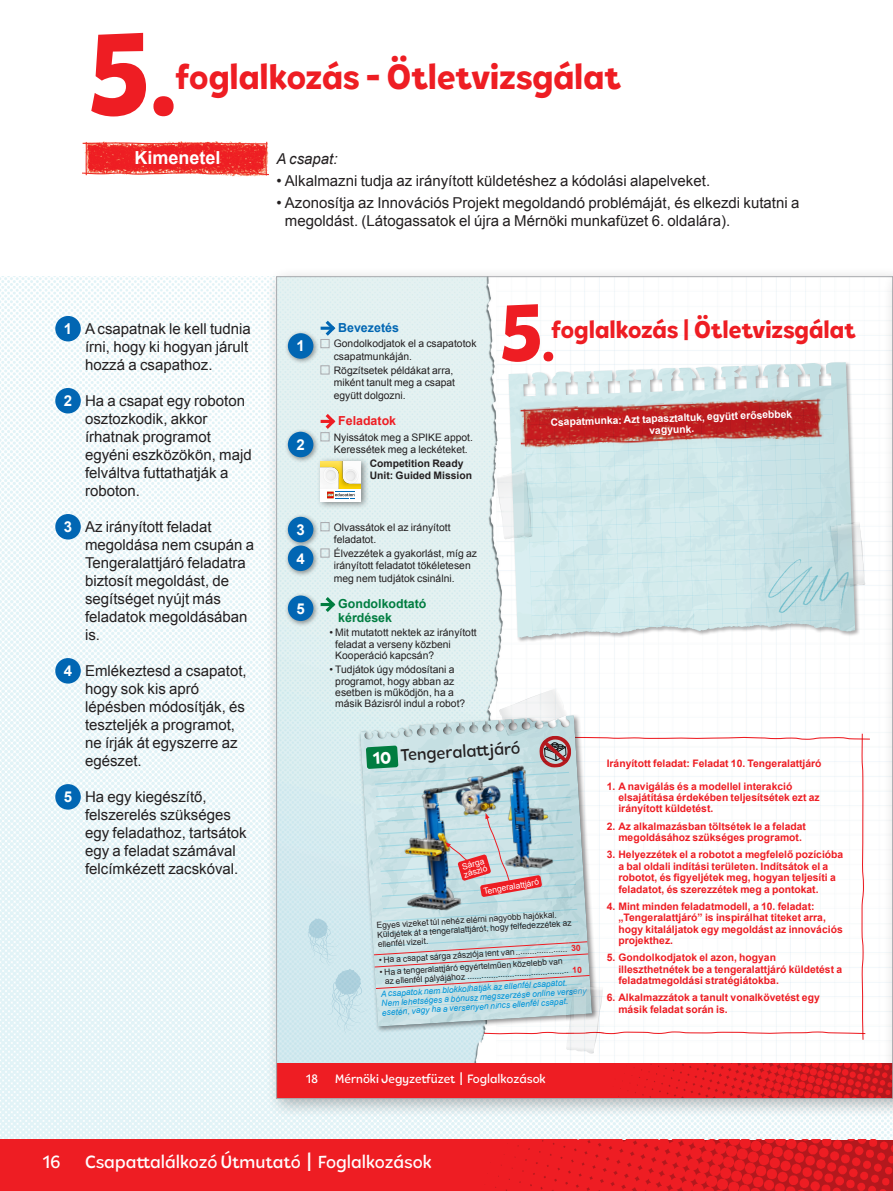
<style>
.page{position:relative;width:893px;height:1191px;background:#fff}
.page>*{position:absolute;margin:0;border:0;box-sizing:border-box;transform-origin:0 0}
.Session_No{font:800 120px "Tobi Pro";color:#ee1d23}
.t1{font:800 82.8px "Tobi Pro";color:#ee1d23}
.Header_24{font:800 36px "Tobi Pro";color:#ee1d23}
.t2{font:800 24.9px "Tobi Pro";color:#ee1d23}
.t3{font:500 18px "Tobi Pro";color:#fff}
.t4{font:700 18px "Arial";color:#fff}
.t5{font:500 16.95px "Tobi Pro";color:#231f20}
.Body_10{font:15px/18px "Arial";color:#231f20}
.t6{font:700 15px "Arial";color:#fff}
.Body_10-2{font:italic 15px "Arial";color:#231f20}
.t7{font:500 12.45px "Tobi Pro";color:#fff}
.t8{font:700 12.45px/13.5px "Arial";color:#007d40}
.t9{font:700 12.45px "Arial";color:#0166b3}
.t10{font:700 12.45px "Arial";color:#ee1d23}
.t11{font:700 10.35px/11.4px "Arial";color:#ee1d23}
.t12{font:10.35px/12.5px "Arial";color:#231f20}
.t13{font:700 10.35px/11.4px "Arial";color:#fff;text-align:center}
.t14{font:700 10.35px/12.5px "Arial";color:#231f20}
.t15{font:8.55px/9px "Arial";color:#231f20}
.t16{font:italic 8.55px/9.3px "Arial";color:#0095d9}
.t17{font:8.55px/8.1px "Arial";color:#fff}
.s1{font-size:57.9px}
.s2{font-weight:800;color:#fff}
.s3{font-weight:700;color:#ee1d23}
.s4{font-size:18.6px}
.s5{font-size:27px}
</style>
<div class="page">
<img style="left:0;top:276px;width:893px;height:863px">
<svg style="left:0;top:1139px;width:893px;height:52px;fill:#ee1d23"></svg>
<div style="left:266px;top:266px;width:627px;height:852px;background:#231f20;opacity:.3"></div>
<img style="left:278px;top:278px;width:605px;height:785px">
<div style="left:508px;top:361px;width:352px;height:282px;background:#231f20;opacity:.35"></div>
<svg style="left:629px;top:362px;width:210px;height:31px"></svg>
<img style="left:519px;top:398px;width:305px;height:51px">
<img style="left:278px;top:1063px;width:605px;height:33px">
<img style="left:769px;top:559px;width:80px;height:53px">
<svg style="left:830px;top:521px;width:36px;height:66px"></svg>
<svg style="left:496px;top:399px;width:140px;height:238px"></svg>
<svg style="left:308px;top:688px;width:563px;height:366px"></svg>
<svg style="left:321px;top:317px;width:18px;height:22px"></svg>
<div style="left:321px;top:339px;width:8px;height:9px;border:1px solid #a8a9ad"></div>
<div style="left:321px;top:365px;width:8px;height:9px;border:1px solid #a8a9ad"></div>
<svg style="left:321px;top:410px;width:18px;height:22px"></svg>
<div style="left:321px;top:432px;width:8px;height:9px;border:1px solid #a8a9ad"></div>
<div style="left:321px;top:522px;width:8px;height:9px;border:1px solid #a8a9ad"></div>
<div style="left:321px;top:548px;width:8px;height:9px;border:1px solid #a8a9ad"></div>
<svg style="left:321px;top:593px;width:18px;height:22px"></svg>
<div style="left:316px;top:457px;width:53px;height:53px;background:#231f20;opacity:.5"></div>
<img style="left:351px;top:461px;width:10px;height:28px">
<img style="left:321px;top:461px;width:30px;height:28px">
<div style="left:321px;top:484px;width:18px;height:5px;background:#f9f9f9"></div>
<div style="left:321px;top:489px;width:40px;height:12px;background:#fff"></div>
<svg style="left:327px;top:492px;width:28px;height:7px"></svg>
<div style="left:335px;top:1063px;width:268px;height:29px;background:#ee1d23"></div>
<div style="left:883px;top:266px;width:10px;height:852px;background:#231f20;opacity:.3"></div>
<svg style="left:892px;top:276px;width:1px;height:822px"></svg>
<img style="left:82px;top:142px;width:186px;height:34px">
<div style="left:55px;top:316px;width:26px;height:25px;background:#0166b3;border-radius:50%"></div>
<div style="left:55px;top:388px;width:26px;height:25px;background:#0166b3;border-radius:50%"></div>
<div style="left:55px;top:514px;width:26px;height:25px;background:#0166b3;border-radius:50%"></div>
<div style="left:55px;top:658px;width:26px;height:25px;background:#0166b3;border-radius:50%"></div>
<div style="left:55px;top:784px;width:26px;height:25px;background:#0166b3;border-radius:50%"></div>
<div style="left:285px;top:330px;width:34px;height:34px;background:#231f20;opacity:.45"></div>
<div style="left:288px;top:333px;width:25px;height:26px;background:#0166b3;border-radius:50%"></div>
<div style="left:285px;top:428px;width:34px;height:35px;background:#231f20;opacity:.45"></div>
<div style="left:288px;top:432px;width:25px;height:25px;background:#0166b3;border-radius:50%"></div>
<div style="left:285px;top:513px;width:34px;height:35px;background:#231f20;opacity:.45"></div>
<div style="left:288px;top:517px;width:25px;height:25px;background:#0166b3;border-radius:50%"></div>
<div style="left:285px;top:542px;width:34px;height:35px;background:#231f20;opacity:.45"></div>
<div style="left:288px;top:545px;width:25px;height:26px;background:#0166b3;border-radius:50%"></div>
<div style="left:285px;top:592px;width:34px;height:35px;background:#231f20;opacity:.45"></div>
<div style="left:288px;top:595px;width:25px;height:26px;background:#0166b3;border-radius:50%"></div>
<p class="Session_No" style="left:85px;top:-5px;width:96px">5.</p>
<p class="Header_24" style="left:175px;top:53px;width:447px">foglalkozás - Ötletvizsgálat</p>
<p class="t4" style="left:135px;top:146px;width:88px">Kimenetel</p>
<p class="Body_10-2" style="left:276px;top:149px;width:63px">A csapat:</p>
<p class="Body_10" style="left:276px;top:172px;width:435px">• Alkalmazni tudja az irányított küldetéshez a kódolási alapelveket.</p>
<p class="Body_10" style="left:285px;top:194px;width:516px;text-indent:-9px">• Azonosítja az Innovációs Projekt megoldandó problémáját, és elkezdi kutatni a megoldást. (Látogassatok el újra a Mérnöki munkafüzet 6. oldalára).</p>
<p class="t6" style="left:64px;top:319px;width:10px">1</p>
<p class="t6" style="left:64px;top:391px;width:10px">2</p>
<p class="t6" style="left:64px;top:517px;width:10px">3</p>
<p class="t6" style="left:64px;top:661px;width:10px">4</p>
<p class="t6" style="left:64px;top:787px;width:10px">5</p>
<p class="Body_10" style="left:85px;top:320px;width:167px">A csapatnak le kell tudnia írni, hogy ki hogyan járult hozzá a csapathoz.</p>
<p class="Body_10" style="left:85px;top:392px;width:168px">Ha a csapat egy roboton osztozkodik, akkor írhatnak programot egyéni eszközökön, majd felváltva futtathatják a roboton.</p>
<p class="Body_10" style="left:85px;top:518px;width:171px">Az irányított feladat megoldása nem csupán a<br>Tengeralattjáró feladatra biztosít megoldást, de segítséget nyújt más feladatok megoldásában is.</p>
<p class="Body_10" style="left:85px;top:662px;width:163px">Emlékeztesd a csapatot, hogy sok kis apró lépésben módosítják, és teszteljék a programot, ne írják át egyszerre az egészet.</p>
<p class="Body_10" style="left:85px;top:788px;width:163px">Ha egy kiegészítő, felszerelés szükséges egy feladathoz, tartsátok egy a feladat számával felcímkézett zacskóval.</p>
<p class="t6" style="left:296px;top:336px;width:10px">1</p>
<p class="t6" style="left:296px;top:435px;width:10px">2</p>
<p class="t6" style="left:296px;top:520px;width:10px">3</p>
<p class="t6" style="left:296px;top:548px;width:10px">4</p>
<p class="t6" style="left:296px;top:598px;width:10px">5</p>
<p class="t9" style="left:338px;top:319px;width:62px">Bevezetés</p>
<p class="t12" style="left:334px;top:338px;width:144px">Gondolkodjatok el a csapatotok csapatmunkáján.</p>
<p class="t12" style="left:334px;top:364px;width:123px">Rögzítsetek példákat arra, miként tanult meg a csapat együtt dolgozni.</p>
<p class="t10" style="left:338px;top:413px;width:59px">Feladatok</p>
<p class="t12" style="left:334px;top:431px;width:141px">Nyissátok meg a SPIKE appot.<br>Keressétek meg a leckéteket.</p>
<p class="t14" style="left:370px;top:457px;width:104px">Competition Ready<br>Unit: Guided Mission</p>
<p class="t12" style="left:334px;top:521px;width:118px">Olvassátok el az irányított feladatot.</p>
<p class="t12" style="left:334px;top:547px;width:145px">Élvezzétek a gyakorlást, míg az irányított feladatot tökéletesen meg nem tudjátok csinálni.</p>
<p class="t8" style="left:338px;top:597px;width:90px">Gondolkodtató kérdések</p>
<p class="t12" style="left:335px;top:627px;width:143px;line-height:11.4px;text-indent:-6px">• Mit mutatott nektek az irányított feladat a verseny közbeni<br>Kooperáció kapcsán?</p>
<p class="t12" style="left:335px;top:664px;width:132px;line-height:11.4px;text-indent:-6px">• Tudjátok úgy módosítani a programot, hogy abban az esetben is működjön, ha a másik Bázisról indul a robot?</p>
<h2 class="t1" style="left:498px;top:278px;width:60px">5<span class="s1">.</span></h2>
<h3 class="t2" style="left:551px;top:313px;width:306px">foglalkozás | Ötletvizsgálat</h3>
<p class="t13" style="left:550px;top:417px;width:243px;rotate:-2deg">Csapatmunka: Azt tapasztaltuk, együtt erősebbek vagyunk.</p>
<p class="t5" style="left:372px;top:746px;width:149px;rotate:-4deg"><span class="s2">10</span> Tengeralatt járó</p>
<p class="t17" style="left:461px;top:863px;width:26px;rotate:-16deg">Sárga zászló</p>
<p class="t17" style="left:483px;top:887px;width:58px;rotate:-10deg">Tengeralattjáró</p>
<p class="t15" style="left:376px;top:922px;width:196px;rotate:-4deg">Egyes vizeket túl nehéz elérni nagyobb hajókkal.<br>Küldjétek át a tengeralattjárót, hogy felfedezzétek az ellenfél vizeit.</p>
<p class="t15" style="left:379px;top:956px;width:204px;rotate:-4deg">• Ha a csapat sárga zászlója lent van...................... <span class="s3">30</span></p>
<p class="t15" style="left:384px;top:968px;width:199px;line-height:9.6px;text-indent:-5px;rotate:-4deg">• Ha a tengeralattjáró egyértelműen közelebb van<br>az ellenfél pályájához ........................................... <span class="s3">10</span></p>
<p class="t16" style="left:380px;top:990px;width:207px;rotate:-4deg">A csapatok nem blokkolhatják az ellenfél csapatot.<br>Nem lehetséges a bónusz megszerzése online verseny esetén, vagy ha a versenyen nincs ellenfél csapat.</p>
<p class="t11" style="left:607px;top:758px;width:216px">Irányított feladat: Feladat 10. Tengeralattjáró</p>
<p class="t11" style="left:618px;top:780px;width:203px;text-indent:-12px">1. A navigálás és a modellel interakció elsajátítása érdekében teljesítsétek ezt az irányított küldetést.</p>
<p class="t11" style="left:618px;top:820px;width:189px;text-indent:-12px">2. Az alkalmazásban töltsétek le a feladat megoldásához szükséges programot.</p>
<p class="t11" style="left:618px;top:849px;width:226px;text-indent:-12px">3. Helyezzétek el a robotot a megfelelő pozícióba a bal oldali indítási területen. Indítsátok el a robotot, és figyeljétek meg, hogyan teljesíti a feladatot, és szerezzétek meg a pontokat.</p>
<p class="t11" style="left:618px;top:900px;width:226px;text-indent:-12px">4. Mint minden feladatmodell, a 10. feladat: „Tengeralattjáró” is inspirálhat titeket arra, hogy kitaláljatok egy megoldást az innovációs projekthez.</p>
<p class="t11" style="left:618px;top:952px;width:225px;text-indent:-12px">5. Gondolkodjatok el azon, hogyan illeszthetnétek be a tengeralattjáró küldetést a feladatmegoldási stratégiátokba.</p>
<p class="t11" style="left:618px;top:992px;width:203px;text-indent:-12px">6. Alkalmazzátok a tanult vonalkövetést egy másik feladat során is.</p>
<p class="t7" style="left:335px;top:1070px;width:212px">Mérnöki Jegyzetfüzet <span class="s4">I</span> Foglalkozások</p>
<p class="t7" style="left:306px;top:1070px;width:14px">18</p>
<p class="t7" style="left:335px;top:1070px;width:183px">Engineering Notebook Sessions</p>
<p class="t3" style="left:43px;top:1150px;width:20px">16</p>
<p class="t3" style="left:85px;top:1150px;width:348px">Csapattalálkozó Útmutató <span class="s5">I</span> Foglalkozások</p>
</div>
